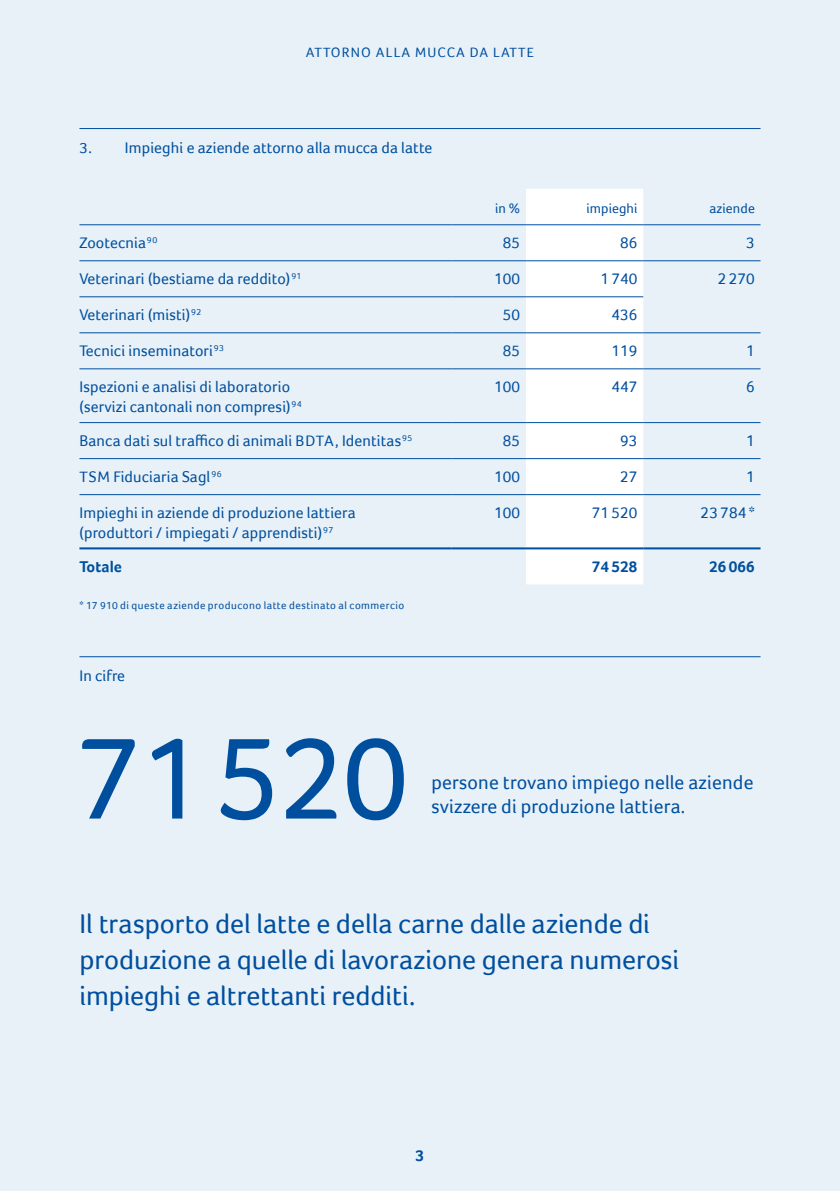
<style>
.page{position:relative;width:840px;height:1191px;background:#fff}
.page>*{position:absolute;margin:0;border:0;box-sizing:border-box;transform-origin:0 0}
.t1{font:120px "Foco";letter-spacing:-.02em;color:#004f9f}
._02_Lead_14_Pt{font:28px/36px "Foco";letter-spacing:-.005em;color:#004f9f}
._01_Text_10_5{font:20px/24px "Foco";letter-spacing:.01em;color:#004f9f}
._02_Tab_Text_8_5_Pt{font:16px/20px "Foco";letter-spacing:.01em;color:#004f9f}
._02_Tab_Zahl_8_2_Pt{font:16px "Foco";letter-spacing:.01em;color:#004f9f}
._03_Fact_Titel{font:16px "Foco";letter-spacing:.01em;color:#004f9f}
._02_Tab_Zahl_8_2_Pt-2{font:700 16px "Foco";letter-spacing:.01em;color:#004f9f}
._02_Tab_Text_8_5_Pt-2{font:700 16px "Foco";letter-spacing:.01em;color:#004f9f}
._02_Tab_Spaltentitel{font:14px "Foco";letter-spacing:.08em;color:#004f9f}
._02_Tab_Spaltentitel-2{font:14px "Foco";letter-spacing:.015em;color:#004f9f}
._01_Byline_5_5_Pt{font:11px "Foco";letter-spacing:.045em;color:#004f9f}
.s1{font-size:15.4px}
.s2{font-size:15.6px}
.s3{font-size:10.6px}
</style>
<div class="page">
<div style="left:0;top:0;width:839px;height:1191px;background:#e8f1f7"></div>
<hr style="left:79px;top:128px;width:681px;height:1px;background:#004f9f">
<hr style="left:79px;top:656px;width:681px;height:1px;background:#004f9f">
<div style="left:525px;top:189px;width:118px;height:395px;background:#fff"></div>
<hr style="left:79px;top:224px;width:372px;height:1px;background:#004f9f">
<hr style="left:451px;top:224px;width:74px;height:1px;background:#004f9f">
<hr style="left:525px;top:224px;width:118px;height:1px;background:#004f9f">
<hr style="left:643px;top:224px;width:117px;height:1px;background:#004f9f">
<hr style="left:79px;top:260px;width:372px;height:1px;background:#004f9f">
<hr style="left:451px;top:260px;width:74px;height:1px;background:#004f9f">
<hr style="left:525px;top:260px;width:118px;height:1px;background:#004f9f">
<hr style="left:643px;top:260px;width:117px;height:1px;background:#004f9f">
<hr style="left:79px;top:296px;width:372px;height:1px;background:#004f9f">
<hr style="left:451px;top:296px;width:74px;height:1px;background:#004f9f">
<hr style="left:525px;top:296px;width:118px;height:1px;background:#004f9f">
<hr style="left:79px;top:332px;width:372px;height:1px;background:#004f9f">
<hr style="left:451px;top:332px;width:74px;height:1px;background:#004f9f">
<hr style="left:525px;top:332px;width:118px;height:1px;background:#004f9f">
<hr style="left:643px;top:332px;width:117px;height:1px;background:#004f9f">
<hr style="left:79px;top:368px;width:372px;height:1px;background:#004f9f">
<hr style="left:451px;top:368px;width:74px;height:1px;background:#004f9f">
<hr style="left:525px;top:368px;width:118px;height:1px;background:#004f9f">
<hr style="left:643px;top:368px;width:117px;height:1px;background:#004f9f">
<hr style="left:79px;top:422px;width:372px;height:1px;background:#004f9f">
<hr style="left:451px;top:422px;width:74px;height:1px;background:#004f9f">
<hr style="left:525px;top:422px;width:118px;height:1px;background:#004f9f">
<hr style="left:643px;top:422px;width:117px;height:1px;background:#004f9f">
<hr style="left:79px;top:458px;width:372px;height:1px;background:#004f9f">
<hr style="left:451px;top:458px;width:74px;height:1px;background:#004f9f">
<hr style="left:525px;top:458px;width:118px;height:1px;background:#004f9f">
<hr style="left:643px;top:458px;width:117px;height:1px;background:#004f9f">
<hr style="left:79px;top:494px;width:372px;height:1px;background:#004f9f">
<hr style="left:451px;top:494px;width:74px;height:1px;background:#004f9f">
<hr style="left:525px;top:494px;width:118px;height:1px;background:#004f9f">
<hr style="left:643px;top:494px;width:117px;height:1px;background:#004f9f">
<hr style="left:79px;top:547px;width:372px;height:2px;background:#004f9f">
<hr style="left:451px;top:547px;width:74px;height:2px;background:#004f9f">
<hr style="left:525px;top:547px;width:118px;height:2px;background:#004f9f">
<hr style="left:643px;top:547px;width:117px;height:2px;background:#004f9f">
<p class="_02_Tab_Spaltentitel" style="left:306px;top:44px;width:229px">ATTORNO ALLA MUCCA DA LATTE</p>
<p class="_03_Fact_Titel" style="left:79px;top:138px;width:354px"><span class="s1">3</span>. Impieghi e aziende attorno alla mucca da latte</p>
<p class="_02_Tab_Spaltentitel-2" style="left:495px;top:200px;width:27px">in %</p>
<p class="_02_Tab_Spaltentitel-2" style="left:586px;top:200px;width:53px">impieghi</p>
<p class="_02_Tab_Spaltentitel-2" style="left:709px;top:200px;width:47px">aziende</p>
<p class="_02_Tab_Text_8_5_Pt" style="left:79px;top:232px;width:79px">Zootecnia<sup>90</sup></p>
<p class="_02_Tab_Zahl_8_2_Pt" style="left:502px;top:233px;width:19px">85</p>
<p class="_02_Tab_Zahl_8_2_Pt" style="left:619px;top:233px;width:19px">86</p>
<p class="_02_Tab_Zahl_8_2_Pt" style="left:745px;top:233px;width:10px">3</p>
<p class="_02_Tab_Text_8_5_Pt" style="left:79px;top:268px;width:223px">Veterinari (bestiame da reddito)<sup>91</sup></p>
<p class="_02_Tab_Zahl_8_2_Pt" style="left:494px;top:269px;width:28px">100</p>
<p class="_02_Tab_Zahl_8_2_Pt" style="left:600px;top:269px;width:39px">1 740</p>
<p class="_02_Tab_Zahl_8_2_Pt" style="left:717px;top:269px;width:39px">2 270</p>
<p class="_02_Tab_Text_8_5_Pt" style="left:79px;top:304px;width:123px">Veterinari (misti)<sup>92</sup></p>
<p class="_02_Tab_Zahl_8_2_Pt" style="left:502px;top:305px;width:19px">50</p>
<p class="_02_Tab_Zahl_8_2_Pt" style="left:611px;top:305px;width:28px">436</p>
<p class="_02_Tab_Text_8_5_Pt" style="left:79px;top:340px;width:146px">Tecnici inseminatori<sup>93</sup></p>
<p class="_02_Tab_Zahl_8_2_Pt" style="left:502px;top:341px;width:19px">85</p>
<p class="_02_Tab_Zahl_8_2_Pt" style="left:611px;top:341px;width:28px">119</p>
<p class="_02_Tab_Zahl_8_2_Pt" style="left:745px;top:341px;width:10px">1</p>
<p class="_02_Tab_Text_8_5_Pt" style="left:79px;top:376px;width:224px">Ispezioni e analisi di laboratorio (servizi cantonali non compresi)<sup>94</sup></p>
<p class="_02_Tab_Zahl_8_2_Pt" style="left:494px;top:377px;width:28px">100</p>
<p class="_02_Tab_Zahl_8_2_Pt" style="left:611px;top:377px;width:28px">447</p>
<p class="_02_Tab_Zahl_8_2_Pt" style="left:745px;top:377px;width:10px">6</p>
<p class="_02_Tab_Text_8_5_Pt" style="left:79px;top:430px;width:334px">Banca dati sul traffico di animali <span class="s2">BDTA</span>, Identitas<sup>95</sup></p>
<p class="_02_Tab_Zahl_8_2_Pt" style="left:502px;top:431px;width:19px">85</p>
<p class="_02_Tab_Zahl_8_2_Pt" style="left:619px;top:431px;width:19px">93</p>
<p class="_02_Tab_Zahl_8_2_Pt" style="left:745px;top:431px;width:10px">1</p>
<p class="_02_Tab_Text_8_5_Pt" style="left:79px;top:466px;width:143px"><span class="s2">TSM</span> Fiduciaria Sagl<sup>96</sup></p>
<p class="_02_Tab_Zahl_8_2_Pt" style="left:494px;top:467px;width:28px">100</p>
<p class="_02_Tab_Zahl_8_2_Pt" style="left:619px;top:467px;width:19px">27</p>
<p class="_02_Tab_Zahl_8_2_Pt" style="left:745px;top:467px;width:10px">1</p>
<p class="_02_Tab_Text_8_5_Pt" style="left:79px;top:502px;width:278px">Impieghi in aziende di produzione lattiera (produttori / impiegati / apprendisti)<sup>97</sup></p>
<p class="_02_Tab_Zahl_8_2_Pt" style="left:494px;top:503px;width:28px">100</p>
<p class="_02_Tab_Zahl_8_2_Pt" style="left:591px;top:503px;width:47px">71 520</p>
<p class="_02_Tab_Zahl_8_2_Pt" style="left:700px;top:503px;width:56px">23 784 *</p>
<p class="_02_Tab_Text_8_5_Pt-2" style="left:79px;top:557px;width:44px">Totale</p>
<p class="_02_Tab_Zahl_8_2_Pt-2" style="left:591px;top:557px;width:47px">74 528</p>
<p class="_02_Tab_Zahl_8_2_Pt-2" style="left:708px;top:557px;width:47px">26 066</p>
<p class="_01_Byline_5_5_Pt" style="left:79px;top:599px;width:326px">* <span class="s3">17 910</span> di queste aziende producono latte destinato al commercio</p>
<p class="_03_Fact_Titel" style="left:79px;top:666px;width:47px">In cifre</p>
<p class="t1" style="left:76px;top:709px;width:334px">71520</p>
<p class="_01_Text_10_5" style="left:431px;top:770px;width:323px">persone trovano impiego nelle aziende svizzere di produzione lattiera.</p>
<p class="_02_Lead_14_Pt" style="left:79px;top:905px;width:601px">Il trasporto del latte e della carne dalle aziende di produzione a quelle di lavorazione genera numerosi impieghi e altrettanti redditi.</p>
<p class="_02_Tab_Text_8_5_Pt-2" style="left:415px;top:1146px;width:10px">3</p>
</div>
